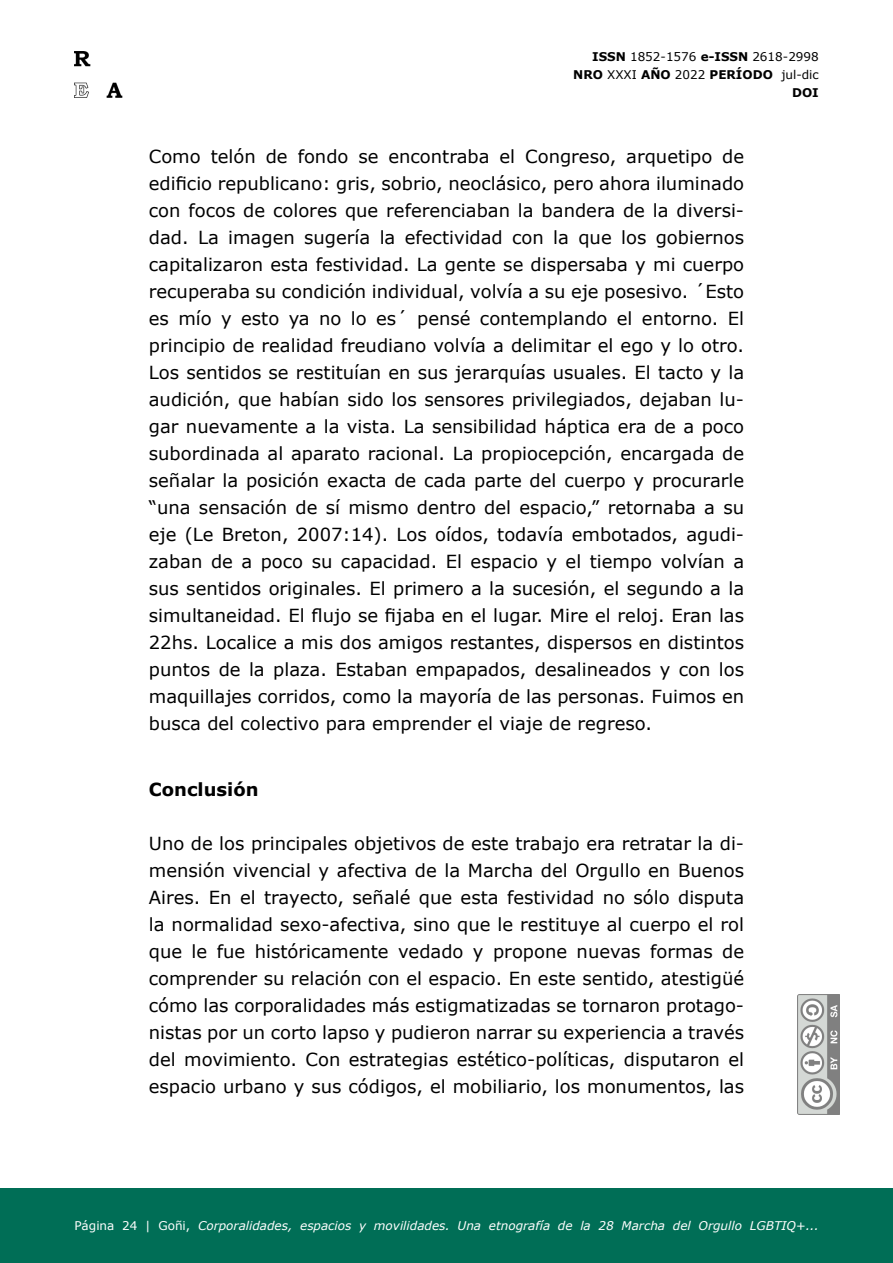
<style>
.page{position:relative;width:893px;height:1263px;background:#fff}
.page>*{position:absolute;margin:0;border:0;box-sizing:border-box;transform-origin:0 0}
.t1{font:18px/27px "Verdana";color:#000;text-align:justify}
.Título_párrafo_básic{font:700 18px "Verdana";color:#000}
.t2{font:italic 12px "Verdana";color:#fff}
.t3{font:12px/18px "Verdana";color:#000;text-align:right}
.s1{font-weight:700}
.s2{font-style:normal}
</style>
<div class="page">
<img style="left:798px;top:994px;width:42px;height:120px">
<div style="left:0;top:1188px;width:893px;height:75px;background:#006e56"></div>
<img style="left:74px;top:52px;width:49px;height:45px">
<p class="t3" style="left:573px;top:47px;width:247px"><span class="s1">ISSN</span> 1852-1576 <span class="s1">e-ISSN</span> 2618-2998<br><span class="s1">NRO</span> XXXI <span class="s1">AÑO</span> 2022 <span class="s1">PERÍODO</span> jul-dic<br><span class="s1">DOI</span></p>
<p class="t1" style="left:149px;top:142px;width:597px">Como telón de fondo se encontraba el Congreso, arquetipo de edificio republicano: gris, sobrio, neoclásico, pero ahora iluminado con focos de colores que referenciaban la bandera de la diversi&shy;dad. La imagen sugería la efectividad con la que los gobiernos capitalizaron esta festividad. La gente se dispersaba y mi cuerpo recuperaba su condición individual, volvía a su eje posesivo. ´Esto es mío y esto ya no lo es´ pensé contemplando el entorno. El principio de realidad freudiano volvía a delimitar el ego y lo otro.<br>Los sentidos se restituían en sus jerarquías usuales. El tacto y la audición, que habían sido los sensores privilegiados, dejaban lu&shy;gar nuevamente a la vista. La sensibilidad háptica era de a poco subordinada al aparato racional. La propiocepción, encargada de señalar la posición exacta de cada parte del cuerpo y procurarle “una sensación de sí mismo dentro del espacio,” retornaba a su eje (Le Breton, 2007:14). Los oídos, todavía embotados, agudi&shy;zaban de a poco su capacidad. El espacio y el tiempo volvían a sus sentidos originales. El primero a la sucesión, el segundo a la simultaneidad. El flujo se fijaba en el lugar. Mire el reloj. Eran las 22hs. Localice a mis dos amigos restantes, dispersos en distintos puntos de la plaza. Estaban empapados, desalineados y con los maquillajes corridos, como la mayoría de las personas. Fuimos en busca del colectivo para emprender el viaje de regreso.</p>
<p class="Título_párrafo_básic" style="left:149px;top:776px;width:111px">Conclusión</p>
<p class="t1" style="left:149px;top:829px;width:597px">Uno de los principales objetivos de este trabajo era retratar la di&shy;mensión vivencial y afectiva de la Marcha del Orgullo en Buenos Aires. En el trayecto, señalé que esta festividad no sólo disputa la normalidad sexo-afectiva, sino que le restituye al cuerpo el rol que le fue históricamente vedado y propone nuevas formas de comprender su relación con el espacio. En este sentido, atestigüé cómo las corporalidades más estigmatizadas se tornaron protago&shy;nistas por un corto lapso y pudieron narrar su experiencia a través del movimiento. Con estrategias estético-políticas, disputaron el espacio urbano y sus códigos, el mobiliario, los monumentos, las</p>
<p class="t2" style="left:74px;top:1217px;width:746px"><span class="s2">Página 24 | Goñi,</span> Corporalidades, espacios y movilidades. Una etnografía de la 28 Marcha del Orgullo LGBTIQ+...</p>
</div>
